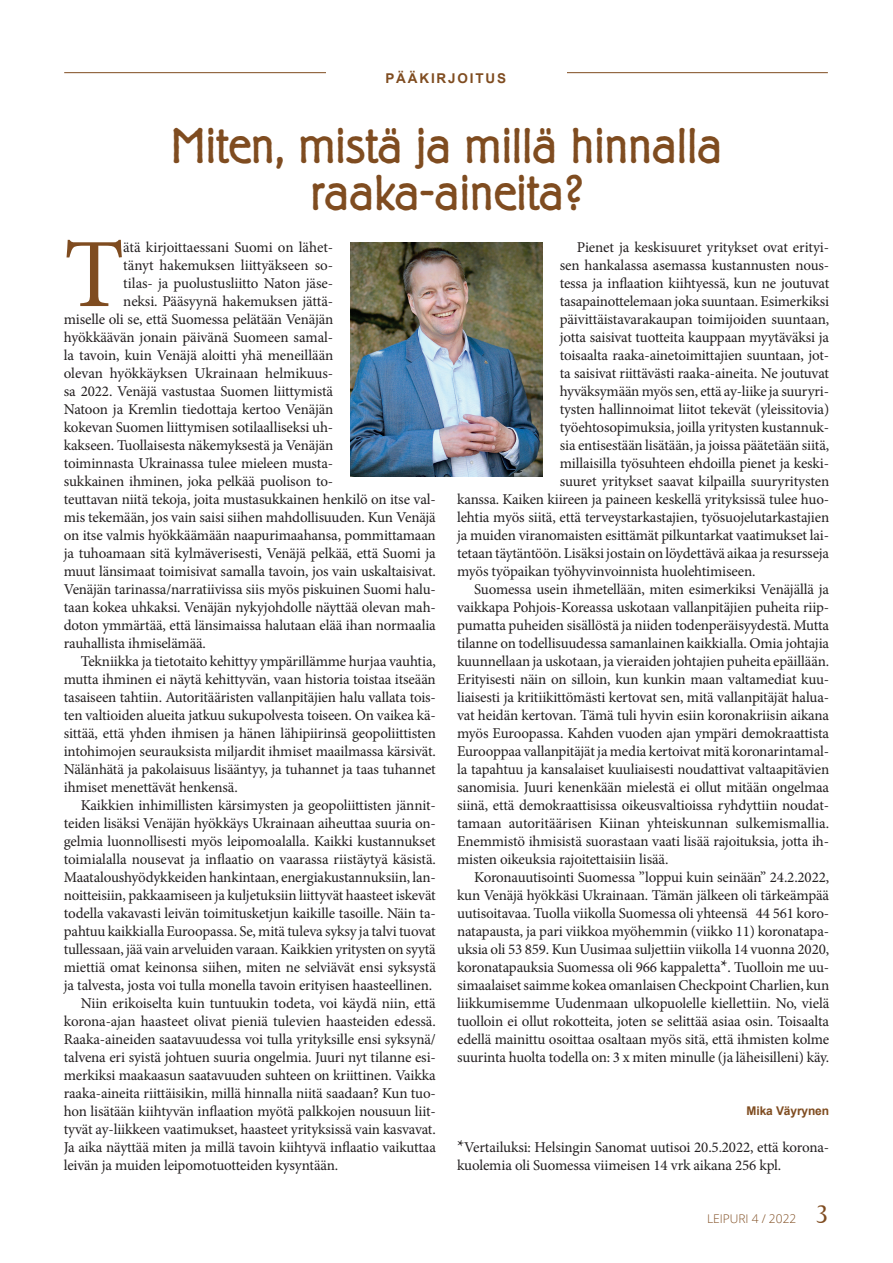
<style>
.page{position:relative;width:893px;height:1263px;background:#fff}
.page>*{position:absolute;margin:0;border:0;box-sizing:border-box;transform-origin:0 0}
.LEIPIS{font:98.1px "Minion Pro";color:#7f4c20}
.PÄÄOTSIKKO{font:300 49.5px "Berliner Grotesk";color:#7f4c20}
.t1{font:27px "Baker Signet BT";color:#7f4c20}
.LEIPIS-2{font:15px/18px "Minion Pro";letter-spacing:-.01em;color:#231f20;text-align:justify}
.ARIAL{font:700 13.5px "Arial";letter-spacing:.135em;color:#7f4c20}
.t2{font:300 12px "Open Sans";color:#7f4c20}
.KIRJOITTAJA{font:700 12px "Arial";letter-spacing:-.01em;color:#7f4c20}
.s1{font-size:18px}
</style>
<div class="page">
<hr style="left:64px;top:72px;width:764px;height:1px;background:#7f4c20">
<div style="left:326px;top:43px;width:241px;height:85px;background:#fff"></div>
<img style="left:350px;top:242px;width:193px;height:234px">
<p class="ARIAL" style="left:385px;top:69px;width:122px">PÄÄKIRJOITUS</p>
<p class="PÄÄOTSIKKO" style="left:171px;top:118px;width:553px">Miten, mistä ja millä hinnalla</p>
<p class="PÄÄOTSIKKO" style="left:311px;top:165px;width:273px">raaka-aineita?</p>
<p class="LEIPIS" style="left:64px;top:209px;width:62px">T</p>
<p class="LEIPIS-2" style="left:123px;top:238px;width:211px">ätä kirjoittaessani Suomi on lähet-</p>
<p class="LEIPIS-2" style="left:123px;top:256px;width:211px">tänyt hakemuksen liittyäkseen so-</p>
<p class="LEIPIS-2" style="left:123px;top:274px;width:211px">tilas- ja puolustusliitto Naton jäse-</p>
<p class="LEIPIS-2" style="left:123px;top:292px;width:211px">neksi. Pääsyynä hakemuksen jättä-</p>
<p class="LEIPIS-2" style="left:64px;top:310px;width:271px">miselle oli se, että Suomessa pelätään Venäjän</p>
<p class="LEIPIS-2" style="left:64px;top:328px;width:271px">hyökkäävän jonain päivänä Suomeen samal-</p>
<p class="LEIPIS-2" style="left:64px;top:346px;width:271px">la tavoin, kuin Venäjä aloitti yhä meneillään</p>
<p class="LEIPIS-2" style="left:64px;top:364px;width:271px">olevan hyökkäyksen Ukrainaan helmikuus-</p>
<p class="LEIPIS-2" style="left:64px;top:382px;width:271px">sa 2022. Venäjä vastustaa Suomen liittymistä</p>
<p class="LEIPIS-2" style="left:64px;top:400px;width:271px">Natoon ja Kremlin tiedottaja kertoo Venäjän</p>
<p class="LEIPIS-2" style="left:64px;top:418px;width:271px">kokevan Suomen liittymisen sotilaalliseksi uh-</p>
<p class="LEIPIS-2" style="left:64px;top:436px;width:271px">kakseen. Tuollaisesta näkemyksestä ja Venäjän</p>
<p class="LEIPIS-2" style="left:64px;top:454px;width:271px">toiminnasta Ukrainassa tulee mieleen musta-</p>
<p class="LEIPIS-2" style="left:64px;top:472px;width:271px">sukkainen ihminen, joka pelkää puolison to-</p>
<p class="LEIPIS-2" style="left:64px;top:490px;width:374px">teuttavan niitä tekoja, joita mustasukkainen henkilö on itse val-</p>
<p class="LEIPIS-2" style="left:64px;top:508px;width:374px">mis tekemään, jos vain saisi siihen mahdollisuuden. Kun Venäjä</p>
<p class="LEIPIS-2" style="left:64px;top:526px;width:374px">on itse valmis hyökkäämään naapurimaahansa, pommittamaan</p>
<p class="LEIPIS-2" style="left:64px;top:544px;width:374px">ja tuhoamaan sitä kylmäverisesti, Venäjä pelkää, että Suomi ja</p>
<p class="LEIPIS-2" style="left:64px;top:562px;width:374px">muut länsimaat toimisivat samalla tavoin, jos vain uskaltaisivat.</p>
<p class="LEIPIS-2" style="left:64px;top:580px;width:374px">Venäjän tarinassa/narratiivissa siis myös piskuinen Suomi halu-</p>
<p class="LEIPIS-2" style="left:64px;top:598px;width:374px">taan kokea uhkaksi. Venäjän nykyjohdolle näyttää olevan mah-</p>
<p class="LEIPIS-2" style="left:64px;top:616px;width:374px">doton ymmärtää, että länsimaissa halutaan elää ihan normaalia</p>
<p class="LEIPIS-2" style="left:64px;top:634px;width:144px">rauhallista ihmiselämää.</p>
<p class="LEIPIS-2" style="left:64px;top:652px;width:374px;text-indent:17px">Tekniikka ja tietotaito kehittyy ympärillämme hurjaa vauhtia, mutta ihminen ei näytä kehittyvän, vaan historia toistaa itseään tasaiseen tahtiin. Autoritääristen vallanpitäjien halu vallata tois&shy;ten valtioiden alueita jatkuu sukupolvesta toiseen. On vaikea kä&shy;sittää, että yhden ihmisen ja hänen lähipiirinsä geopoliittisten intohimojen seurauksista miljardit ihmiset maailmassa kärsivät.<br>Nälänhätä ja pakolaisuus lisääntyy, ja tuhannet ja taas tuhannet ihmiset menettävät henkensä.</p>
<p class="LEIPIS-2" style="left:64px;top:796px;width:374px;text-indent:17px">Kaikkien inhimillisten kärsimysten ja geopoliittisten jännit&shy;teiden lisäksi Venäjän hyökkäys Ukrainaan aiheuttaa suuria on&shy;gelmia luonnollisesti myös leipomoalalla. Kaikki kustannukset toimialalla nousevat ja inflaatio on vaarassa riistäytyä käsistä.<br>Maataloushyödykkeiden hankintaan, energiakustannuksiin, lan&shy;noitteisiin, pakkaamiseen ja kuljetuksiin liittyvät haasteet iskevät todella vakavasti leivän toimitusketjun kaikille tasoille. Näin ta&shy;pahtuu kaikkialla Euroopassa. Se, mitä tuleva syksy ja talvi tuovat tullessaan, jää vain arveluiden varaan. Kaikkien yritysten on syytä miettiä omat keinonsa siihen, miten ne selviävät ensi syksystä ja talvesta, josta voi tulla monella tavoin erityisen haasteellinen.</p>
<p class="LEIPIS-2" style="left:64px;top:994px;width:374px;text-indent:17px">Niin erikoiselta kuin tuntuukin todeta, voi käydä niin, että korona-ajan haasteet olivat pieniä tulevien haasteiden edessä.<br>Raaka-aineiden saatavuudessa voi tulla yrityksille ensi syksynä/ talvena eri syistä johtuen suuria ongelmia. Juuri nyt tilanne esi&shy;merkiksi maakaasun saatavuuden suhteen on kriittinen. Vaikka raaka-aineita riittäisikin, millä hinnalla niitä saadaan? Kun tuo&shy;hon lisätään kiihtyvän inflaation myötä palkkojen nousuun liit&shy;tyvät ay-liikkeen vaatimukset, haasteet yrityksissä vain kasvavat.<br>Ja aika näyttää miten ja millä tavoin kiihtyvä inflaatio vaikuttaa leivän ja muiden leipomotuotteiden kysyntään.</p>
<p class="LEIPIS-2" style="left:577px;top:238px;width:254px">Pienet ja keskisuuret yritykset ovat erityi-</p>
<p class="LEIPIS-2" style="left:560px;top:256px;width:271px">sen hankalassa asemassa kustannusten nous-</p>
<p class="LEIPIS-2" style="left:560px;top:274px;width:271px">tessa ja inflaation kiihtyessä, kun ne joutuvat</p>
<p class="LEIPIS-2" style="left:560px;top:292px;width:271px">tasapainottelemaan joka suuntaan. Esimerkiksi</p>
<p class="LEIPIS-2" style="left:560px;top:310px;width:271px">päivittäistavarakaupan toimijoiden suuntaan,</p>
<p class="LEIPIS-2" style="left:560px;top:328px;width:271px">jotta saisivat tuotteita kauppaan myytäväksi ja</p>
<p class="LEIPIS-2" style="left:560px;top:346px;width:271px">toisaalta raaka-ainetoimittajien suuntaan, jot-</p>
<p class="LEIPIS-2" style="left:560px;top:364px;width:271px">ta saisivat riittävästi raaka-aineita. Ne joutuvat</p>
<p class="LEIPIS-2" style="left:560px;top:382px;width:271px">hyväksymään myös sen, että ay-liike ja suuryri-</p>
<p class="LEIPIS-2" style="left:560px;top:400px;width:271px">tysten hallinnoimat liitot tekevät (yleissitovia)</p>
<p class="LEIPIS-2" style="left:560px;top:418px;width:271px">työehtosopimuksia, joilla yritysten kustannuk-</p>
<p class="LEIPIS-2" style="left:560px;top:436px;width:271px">sia entisestään lisätään, ja joissa päätetään siitä,</p>
<p class="LEIPIS-2" style="left:560px;top:454px;width:271px">millaisilla työsuhteen ehdoilla pienet ja keski-</p>
<p class="LEIPIS-2" style="left:560px;top:472px;width:271px">suuret yritykset saavat kilpailla suuryritysten</p>
<p class="LEIPIS-2" style="left:457px;top:490px;width:374px">kanssa. Kaiken kiireen ja paineen keskellä yrityksissä tulee huo-</p>
<p class="LEIPIS-2" style="left:457px;top:508px;width:374px">lehtia myös siitä, että terveystarkastajien, työsuojelutarkastajien</p>
<p class="LEIPIS-2" style="left:457px;top:526px;width:374px">ja muiden viranomaisten esittämät pilkuntarkat vaatimukset lai-</p>
<p class="LEIPIS-2" style="left:457px;top:544px;width:374px">tetaan täytäntöön. Lisäksi jostain on löydettävä aikaa ja resursseja</p>
<p class="LEIPIS-2" style="left:457px;top:562px;width:300px">myös työpaikan työhyvinvoinnista huolehtimiseen.</p>
<p class="LEIPIS-2" style="left:457px;top:580px;width:374px;text-indent:17px">Suomessa usein ihmetellään, miten esimerkiksi Venäjällä ja vaikkapa Pohjois-Koreassa uskotaan vallanpitäjien puheita riip&shy;pumatta puheiden sisällöstä ja niiden todenperäisyydestä. Mutta tilanne on todellisuudessa samanlainen kaikkialla. Omia johtajia kuunnellaan ja uskotaan, ja vieraiden johtajien puheita epäillään.<br>Erityisesti näin on silloin, kun kunkin maan valtamediat kuu&shy;liaisesti ja kritiikittömästi kertovat sen, mitä vallanpitäjät halua&shy;vat heidän kertovan. Tämä tuli hyvin esiin koronakriisin aikana myös Euroopassa. Kahden vuoden ajan ympäri demokraattista Eurooppaa vallanpitäjät ja media kertoivat mitä koronarintamal&shy;la tapahtuu ja kansalaiset kuuliaisesti noudattivat valtaapitävien sanomisia. Juuri kenenkään mielestä ei ollut mitään ongelmaa siinä, että demokraattisissa oikeusvaltioissa ryhdyttiin noudat&shy;tamaan autoritäärisen Kiinan yhteiskunnan sulkemismallia.<br>Enemmistö ihmisistä suorastaan vaati lisää rajoituksia, jotta ih&shy;misten oikeuksia rajoitettaisiin lisää.</p>
<p class="LEIPIS-2" style="left:457px;top:868px;width:374px;text-indent:17px">Koronauutisointi Suomessa ”loppui kuin seinään” 24.2.2022, kun Venäjä hyökkäsi Ukrainaan. Tämän jälkeen oli tärkeämpää uutisoitavaa. Tuolla viikolla Suomessa oli yhteensä 44 561 koro&shy;natapausta, ja pari viikkoa myöhemmin (viikko 11) koronatapa&shy;uksia oli 53 859. Kun Uusimaa suljettiin viikolla 14 vuonna 2020, koronatapauksia Suomessa oli 966 kappaletta<span class="s1">*</span>. Tuolloin me uu&shy;simaalaiset saimme kokea omanlaisen Checkpoint Charlien, kun liikkumisemme Uudenmaan ulkopuolelle kiellettiin. No, vielä tuolloin ei ollut rokotteita, joten se selittää asiaa osin. Toisaalta edellä mainittu osoittaa osaltaan myös sitä, että ihmisten kolme suurinta huolta todella on: 3 x miten minulle (ja läheisilleni) käy.</p>
<p class="KIRJOITTAJA" style="left:747px;top:1102px;width:84px">Mika Väyrynen</p>
<p class="LEIPIS-2" style="left:457px;top:1138px;width:374px"><span class="s1">*</span>Vertailuksi: Helsingin Sanomat uutisoi 20.5.2022, että korona&shy;kuolemia oli Suomessa viimeisen 14 vrk aikana 256 kpl.</p>
<p class="t2" style="left:707px;top:1210px;width:91px">LEIPURI 4 / 2022</p>
<p class="t1" style="left:815px;top:1198px;width:16px">3</p>
</div>
